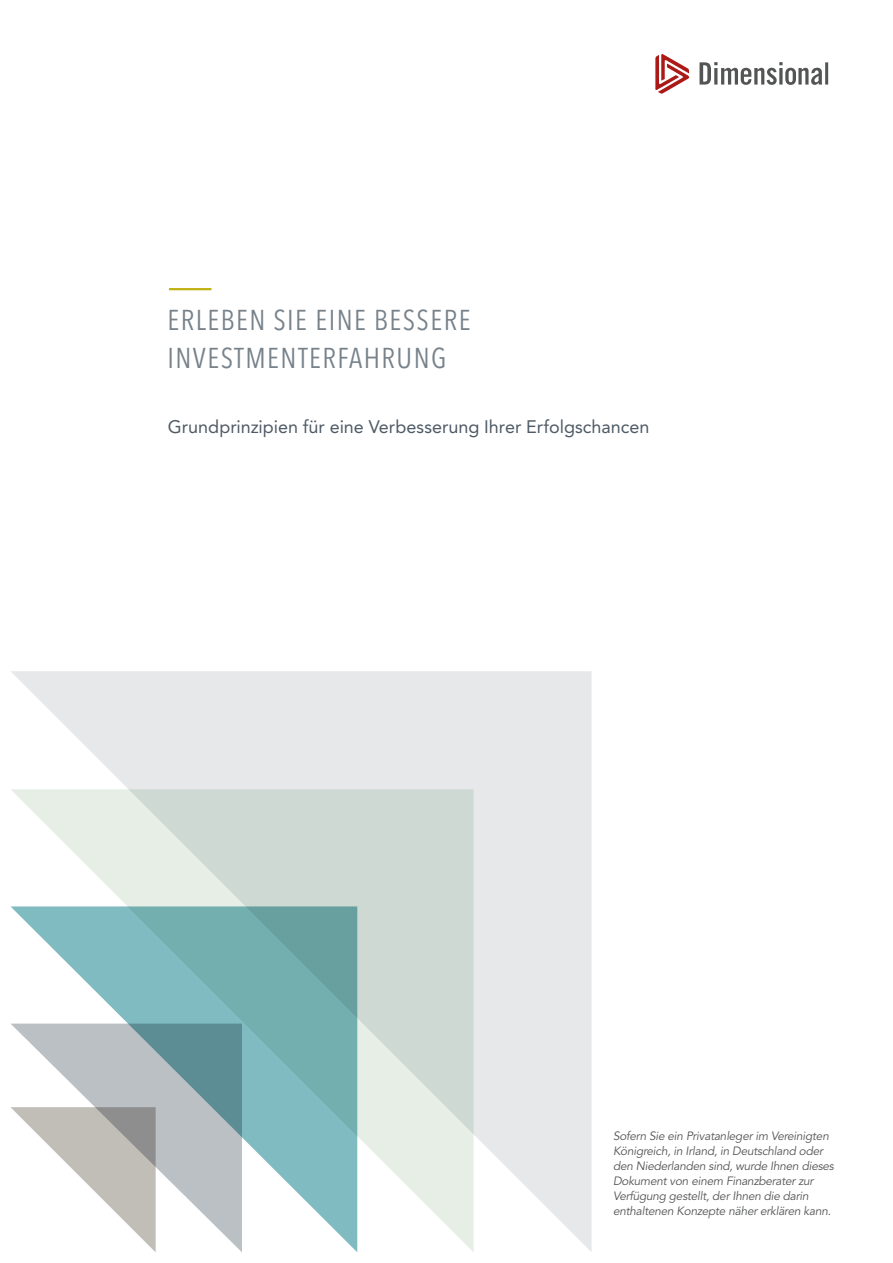
<style>
.page{position:relative;width:893px;height:1263px;background:#fff}
.page>*{position:absolute;margin:0;border:0;box-sizing:border-box;transform-origin:0 0}
.t1{font:condensed 28.5px/37.5px "Avenir Next LT Pro";letter-spacing:.05em;color:#77828b}
.t2{font:18px "Avenir LT Std";color:#4e5a65}
.t3{font:italic 12px/15px "Avenir LT Std";letter-spacing:-.02em;color:#535454}
</style>
<div class="page">
<svg style="left:655px;top:54px;width:34px;height:40px"></svg>
<svg style="left:699px;top:62px;width:129px;height:23px"></svg>
<hr style="left:169px;top:288px;width:42px;height:2px;background:#c0b213">
<svg style="left:11px;top:671px;width:581px;height:581px;background:#e8eaec"></svg>
<svg style="left:10px;top:789px;width:463px;height:463px"></svg>
<h1 class="t1" style="left:167px;top:301px;width:305px">ERLEBEN SIE EINE BESSERE<br>INVESTMENTERFAHRUNG</h1>
<h2 class="t2" style="left:168px;top:417px;width:483px">Grundprinzipien für eine Verbesserung Ihrer Erfolgschancen</h2>
<p class="t3" style="left:613px;top:1129px;width:222px">Sofern Sie ein Privatanleger im Vereinigten Königreich, in Irland, in Deutschland oder den Niederlanden sind, wurde Ihnen dieses Dokument von einem Finanzberater zur Verfügung gestellt, der Ihnen die darin enthaltenen Konzepte näher erklären kann.</p>
</div>
